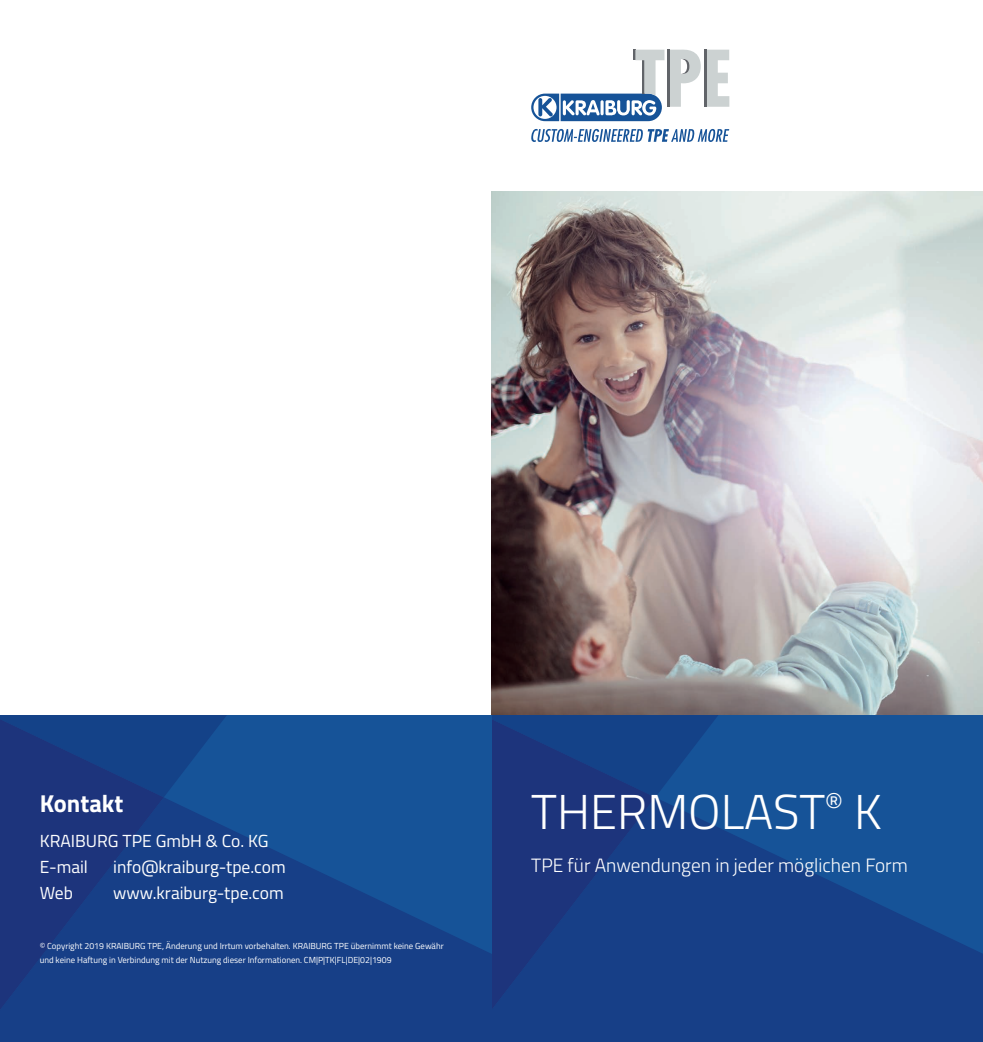
<style>
.page{position:relative;width:983px;height:1042px;background:#fff}
.page>*{position:absolute;margin:0;border:0;box-sizing:border-box;transform-origin:0 0}
.t1{font:300 49px "Titillium Web";color:#fff}
.t2{font:700 24.5px "Titillium Web";color:#fff}
.t3{font:300 19.25px "Titillium Web";color:#fff}
.t4{font:17.5px/25.9px "Titillium Web";color:#fff}
.t5{font:8.75px/13.1px "Titillium Web";color:#fff}
</style>
<div class="page">
<img style="left:491px;top:192px;width:491px;height:524px">
<svg style="left:706px;top:50px;width:23px;height:57px"></svg>
<hr style="left:704px;top:50px;width:2px;height:57px;background:#616469">
<svg style="left:531px;top:129px;width:198px;height:13px"></svg>
<svg style="left:531px;top:50px;width:169px;height:71px"></svg>
<div style="left:491px;top:716px;width:491px;height:326px;background:#165398"></div>
<svg style="left:655px;top:797px;width:327px;height:245px;fill:#173f87"></svg>
<svg style="left:655px;top:716px;width:62px;height:81px"></svg>
<svg style="left:491px;top:716px;width:164px;height:326px;background:#193a82"></svg>
<div style="left:0;top:716px;width:491px;height:326px;background:#165398"></div>
<svg style="left:164px;top:798px;width:327px;height:244px;fill:#173f87"></svg>
<svg style="left:164px;top:716px;width:62px;height:80px"></svg>
<svg style="left:0;top:716px;width:164px;height:326px;background:#193a82"></svg>
<h2 class="t2" style="left:40px;top:785px;width:85px">Kontakt</h2>
<h3 class="t4" style="left:40px;top:826px;width:230px">KRAIBURG TPE GmbH &amp; Co. KG<br>E-mail</h3>
<h3 class="t4" style="left:113px;top:852px;width:174px">info@kraiburg-tpe.com</h3>
<h3 class="t4" style="left:40px;top:878px;width:35px">Web</h3>
<h3 class="t4" style="left:113px;top:878px;width:172px">www.kraiburg-tpe.com</h3>
<p class="t5" style="left:40px;top:939px;width:405px">© Copyright 2019 KRAIBURG TPE, Änderung und Irrtum vorbehalten. KRAIBURG TPE übernimmt keine Gewähr und keine Haftung in Verbindung mit der Nutzung dieser Informationen. CM|P|TK|FL|DE|02|1909</p>
<h1 class="t1" style="left:531px;top:776px;width:352px">THERMOLAST<sup>®</sup> K</h1>
<h3 class="t3" style="left:531px;top:851px;width:378px">TPE für Anwendungen in jeder möglichen Form</h3>
</div>
